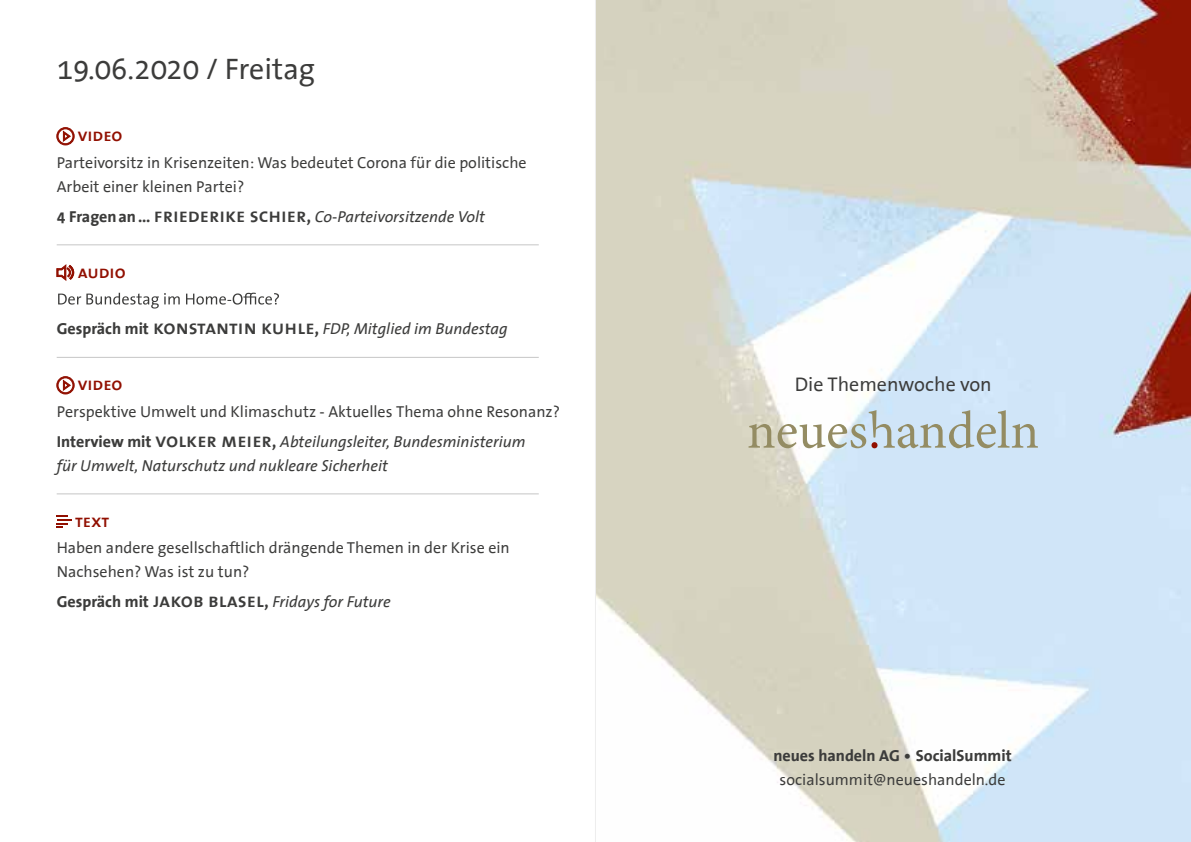
<style>
.page{position:relative;width:1191px;height:842px;background:#fff}
.page>*{position:absolute;margin:0;border:0;box-sizing:border-box;transform-origin:0 0}
.t1{font:30px "The Sans Office";color:#3c3c3b}
.t2{font:20px "The Sans Office";color:#3c3c3b}
.t3{font:18px "The Sans Semi Bold Caps";color:#910f00}
.t4{font:16px/24px "The Sans Office";color:#3c3c3b}
.t5{font:italic 16px/24px "The Sans";color:#3c3c3b}
.t6{font:700 16px "The Sans Office";color:#3c3c3b}
.s1{font-family:"The Sans Office";font-weight:700;font-style:normal}
.s2{font-family:"The Sans Semi Bold Caps";font-style:normal;font-size:20px}
</style>
<div class="page">
<svg style="left:57px;top:127px;width:17px;height:18px"></svg>
<hr style="left:57px;top:244px;width:482px;height:1px;background:#c6c6c6">
<svg style="left:57px;top:265px;width:17px;height:15px"></svg>
<svg style="left:58px;top:293px;width:221px;height:16px"></svg>
<hr style="left:57px;top:357px;width:482px;height:1px;background:#c6c6c6">
<svg style="left:57px;top:376px;width:17px;height:18px"></svg>
<hr style="left:57px;top:493px;width:482px;height:1px;background:#c6c6c6">
<svg style="left:57px;top:515px;width:14px;height:13px"></svg>
<img style="left:596px;top:0;width:595px;height:842px">
<hr style="left:595px;top:0;width:1px;height:842px;background:#ededed">
<svg style="left:748px;top:410px;width:290px;height:38px"></svg>
<h1 class="t1" style="left:57px;top:51px;width:260px">19.06.2020 / Freitag</h1>
<p class="t3" style="left:78px;top:120px;width:46px">video</p>
<p class="t4" style="left:57px;top:151px;width:471px">Parteivorsitz in Krisenzeiten: Was bedeutet Corona für die politische<br>Arbeit einer kleinen Partei?</p>
<p class="t5" style="left:57px;top:204px;width:430px"><span class="s1">4 Fragenan...</span> <span class="s2">friederike schier,</span> Co-Parteivorsitzende Volt</p>
<p class="t3" style="left:78px;top:256px;width:49px">audio</p>
<p class="t5" style="left:57px;top:316px;width:452px"><span class="s1">Gespräch mit</span> <span class="s2">konstantin kuhle,</span> FDP, Mitglied im Bundestag</p>
<p class="t3" style="left:78px;top:369px;width:46px">video</p>
<p class="t4" style="left:57px;top:400px;width:504px">Perspektive Umwelt und Klimaschutz - Aktuelles Thema ohne Resonanz?</p>
<p class="t5" style="left:57px;top:429px;width:470px"><span class="s1">Interview mit</span> <span class="s2">volker meier,</span> Abteilungsleiter, Bundesministerium für Umwelt, Naturschutz und nukleare Sicherheit</p>
<p class="t3" style="left:75px;top:505px;width:36px">text</p>
<p class="t4" style="left:57px;top:537px;width:454px">Haben andere gesellschaftlich drängende Themen in der Krise ein<br>Nachsehen? Was ist zu tun?</p>
<p class="t5" style="left:57px;top:589px;width:335px"><span class="s1">Gespräch mit</span> <span class="s2">jakob blasel,</span> Fridays for Future</p>
<p class="t2" style="left:794px;top:373px;width:199px">Die Themenwoche von</p>
<p class="t6" style="left:773px;top:746px;width:240px">neues handeln AG • SocialSummit</p>
<p class="t4" style="left:779px;top:768px;width:227px">socialsummit@neueshandeln.de</p>
</div>
